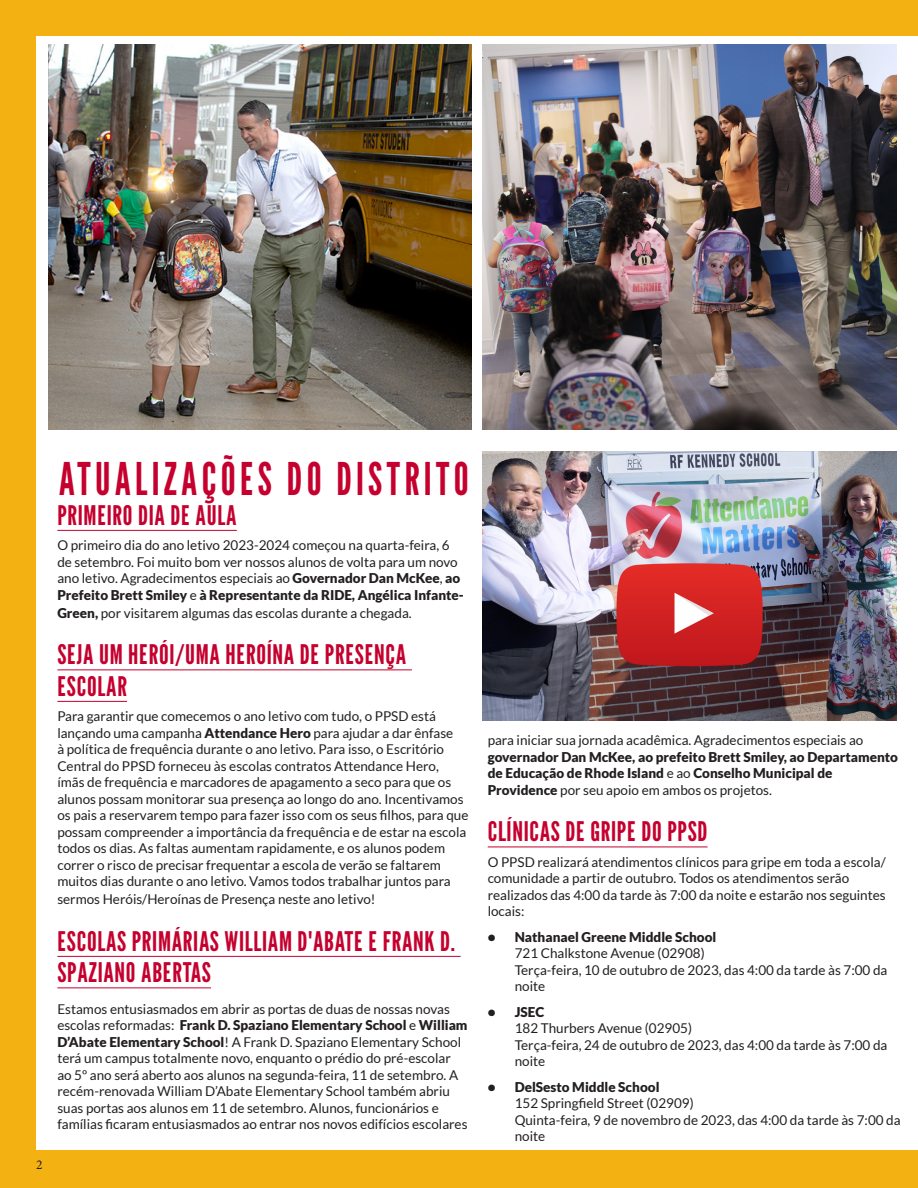
<style>
.page{position:relative;width:918px;height:1188px;background:#f3b112}
.page>*{position:absolute;margin:0;border:0;box-sizing:border-box;transform-origin:0 0}
.League_Gothic_32pt_B{font:45px "League Gothic";letter-spacing:.1em;color:#c5002e;scale:.93 1}
.t1{font:27px/31.5px "League Gothic";letter-spacing:.025em;color:#c5002e}
.t2{font:13.5px/16.5px "Lato";color:#231f20}
.t3{font:900 13.5px/16.5px "Lato";color:#231f20}
.t4{font:13.5px "Minion Pro";color:#231f20}
.s1{font-weight:900}
.s2{font-weight:400}
</style>
<div class="page">
<div style="left:36px;top:36px;width:882px;height:1114px;background:#fff"></div>
<img style="left:482px;top:45px;width:415px;height:384px">
<hr style="left:57px;top:530px;width:180px;height:1px;background:#c5002e">
<hr style="left:57px;top:670px;width:355px;height:1px;background:#c5002e">
<hr style="left:57px;top:701px;width:70px;height:1px;background:#c5002e">
<hr style="left:57px;top:956px;width:404px;height:1px;background:#c5002e">
<hr style="left:57px;top:988px;width:154px;height:1px;background:#c5002e">
<hr style="left:488px;top:847px;width:220px;height:1px;background:#c5002e">
<img style="left:482px;top:452px;width:415px;height:269px">
<img style="left:49px;top:45px;width:423px;height:384px">
<p class="t4" style="left:36px;top:1155px;width:8px">2</p>
<p class="League_Gothic_32pt_B" style="left:59px;top:448px;width:442px">ATUALIZAÇÕES DO DISTRITO</p>
<p class="t1" style="left:57px;top:498px;width:181px">PRIMEIRO DIA DE AULA</p>
<p class="t2" style="left:57px;top:537px;width:408px">O primeiro dia do ano letivo 2023-2024 começou na quarta-feira, 6 de setembro. Foi muito bom ver nossos alunos de volta para um novo ano letivo. Agradecimentos especiais ao <span class="s1">Governador Dan McKee</span>, <span class="s1">ao Prefeito Brett Smiley</span> e <span class="s1">à Representante da RIDE, Angélica Infante-</span></p>
<p class="t2" style="left:57px;top:605px;width:356px"><span class="s1">Green,</span> por visitarem algumas das escolas durante a chegada.</p>
<p class="t1" style="left:57px;top:638px;width:351px">SEJA UM HERÓI/UMA HEROÍNA DE PRESENÇA<br>ESCOLAR</p>
<p class="t2" style="left:57px;top:708px;width:413px">Para garantir que comecemos o ano letivo com tudo, o PPSD está lançando uma campanha <span class="s1">Attendance Hero</span> para ajudar a dar ênfase<br>à política de frequência durante o ano letivo. Para isso, o Escritório Central do PPSD forneceu às escolas contratos Attendance Hero, ímãs de frequência e marcadores de apagamento a seco para que os alunos possam monitorar sua presença ao longo do ano. Incentivamos os pais a reservarem tempo para fazer isso com os seus filhos, para que possam compreender a importância da frequência e de estar na escola todos os dias. As faltas aumentam rapidamente, e os alunos podem correr o risco de precisar frequentar a escola de verão se faltarem muitos dias durante o ano letivo. Vamos todos trabalhar juntos para</p>
<p class="t2" style="left:57px;top:891px;width:320px">sermos Heróis/Heroínas de Presença neste ano letivo!</p>
<p class="t1" style="left:57px;top:924px;width:399px">ESCOLAS PRIMÁRIAS WILLIAM D'ABATE E FRANK D.<br>SPAZIANO ABERTAS</p>
<p class="t2" style="left:57px;top:1001px;width:412px">Estamos entusiasmados em abrir as portas de duas de nossas novas escolas reformadas: <span class="s1">Frank D. Spaziano Elementary School</span> e <span class="s1">William D’Abate Elementary School</span>! A Frank D. Spaziano Elementary School terá um campus totalmente novo, enquanto o prédio do pré-escolar ao 5º ano será aberto aos alunos na segunda-feira, 11 de setembro. A recém-renovada William D’Abate Elementary School também abriu suas portas aos alunos em 11 de setembro. Alunos, funcionários e famílias ficaram entusiasmados ao entrar nos novos edifícios escolares</p>
<p class="t3" style="left:488px;top:732px;width:412px"><span class="s2">para iniciar sua jornada acadêmica. Agradecimentos especiais ao </span>governador Dan McKee, ao prefeito Brett Smiley, ao Departamento de Educação de Rhode Island <span class="s2">e ao</span> Conselho Municipal de Providence <span class="s2">por seu apoio em ambos os projetos.</span></p>
<p class="t1" style="left:488px;top:815px;width:221px">CLÍNICAS DE GRIPE DO PPSD</p>
<p class="t2" style="left:488px;top:854px;width:400px">O PPSD realizará atendimentos clínicos para gripe em toda a escola/ comunidade a partir de outubro. Todos os atendimentos serão realizados das 4:00 da tarde às 7:00 da noite e estarão nos seguintes locais:</p>
<p class="t2" style="left:515px;top:929px;width:374px;text-indent:-27px"><span class="s1">• Nathanael Greene Middle School<br></span>721 Chalkstone Avenue (02908)<br>Terça-feira, 10 de outubro de 2023, das 4:00 da tarde às 7:00 da noite</p>
<p class="t2" style="left:515px;top:1004px;width:374px;text-indent:-27px"><span class="s1">• JSEC<br></span>182 Thurbers Avenue (02905)<br>Terça-feira, 24 de outubro de 2023, das 4:00 da tarde às 7:00 da noite</p>
<p class="t2" style="left:515px;top:1079px;width:387px;text-indent:-27px"><span class="s1">• DelSesto Middle School<br></span>152 Springfield Street (02909)<br>Quinta-feira, 9 de novembro de 2023, das 4:00 da tarde às 7:00 da noite</p>
</div>
